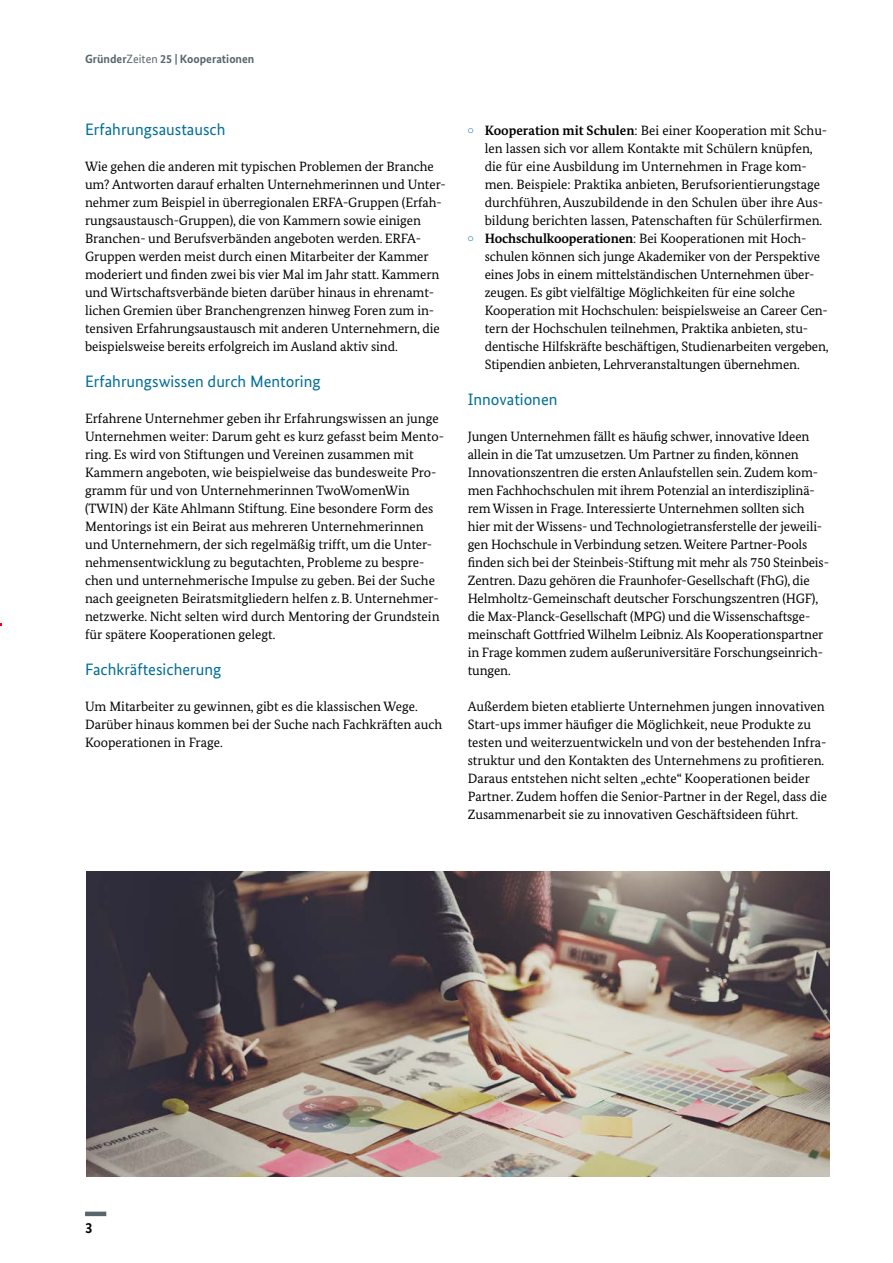
<style>
.page{position:relative;width:893px;height:1263px;background:#fff}
.page>*{position:absolute;margin:0;border:0;box-sizing:border-box;transform-origin:0 0}
.t1{font:16.5px "Bundes Sans";color:#006e97}
.t2{font:700 15px "Bundes Sans";color:#000}
.t3{font:13.5px/18px "Bundes Serif";letter-spacing:-.005em;color:#000}
.t4{font:700 12px "Bundes Sans";color:#57666d}
.s1{font-weight:400}
.s2{font-weight:700}
</style>
<div class="page">
<div style="left:85px;top:1211px;width:21px;height:5px;background:#57666d"></div>
<img style="left:86px;top:872px;width:743px;height:305px">
<p class="t4" style="left:85px;top:52px;width:171px">Gründer<span class="s1">Zeiten</span> 25 | Kooperationen</p>
<p class="t1" style="left:85px;top:119px;width:142px">Erfahrungsaustausch</p>
<p class="t3" style="left:85px;top:157px;width:362px">Wie gehen die anderen mit typischen Problemen der Branche um? Antworten darauf erhalten Unternehmerinnen und Unter&shy;nehmer zum Beispiel in überregionalen ERFA-Gruppen (Erfah&shy;rungsaustausch-Gruppen), die von Kammern sowie einigen Branchen- und Berufsverbänden angeboten werden. ERFA-Gruppen werden meist durch einen Mitarbeiter der Kammer moderiert und finden zwei bis vier Mal im Jahr statt. Kammern und Wirtschaftsverbände bieten darüber hinaus in ehrenamt&shy;lichen Gremien über Branchengrenzen hinweg Foren zum in&shy;tensiven Erfahrungsaustausch mit anderen Unternehmern, die beispielsweise bereits erfolgreich im Ausland aktiv sind.</p>
<p class="t1" style="left:85px;top:371px;width:237px">Erfahrungswissen durch Mentoring</p>
<p class="t3" style="left:85px;top:409px;width:360px">Erfahrene Unternehmer geben ihr Erfahrungswissen an junge Unternehmen weiter: Darum geht es kurz gefasst beim Mento&shy;ring. Es wird von Stiftungen und Vereinen zusammen mit Kammern angeboten, wie beispielweise das bundesweite Pro&shy;gramm für und von Unternehmerinnen TwoWomenWin (TWIN) der Käte Ahlmann Stiftung. Eine besondere Form des Mentorings ist ein Beirat aus mehreren Unternehmerinnen und Unternehmern, der sich regelmäßig trifft, um die Unter&shy;nehmensentwicklung zu begutachten, Probleme zu bespre&shy;chen und unternehmerische Impulse zu geben. Bei der Suche nach geeigneten Beiratsmitgliedern helfen z.B. Unternehmer&shy;netzwerke. Nicht selten wird durch Mentoring der Grundstein für spätere Kooperationen gelegt.</p>
<p class="t1" style="left:85px;top:659px;width:138px">Fachkräftesicherung</p>
<p class="t3" style="left:85px;top:697px;width:359px">Um Mitarbeiter zu gewinnen, gibt es die klassischen Wege.<br>Darüber hinaus kommen bei der Suche nach Fachkräften auch<br>Kooperationen in Frage.</p>
<p class="t3" style="left:485px;top:121px;width:344px;text-indent:-17px"><sup>•</sup> <span class="s2">Kooperation mit Schulen</span>: Bei einer Kooperation mit Schu&shy;len lassen sich vor allem Kontakte mit Schülern knüpfen, die für eine Ausbildung im Unternehmen in Frage kom&shy;men. Beispiele: Praktika anbieten, Berufsorientierungstage durchführen, Auszubildende in den Schulen über ihre Aus&shy;bildung berichten lassen, Patenschaften für Schülerfirmen.</p>
<p class="t3" style="left:485px;top:229px;width:345px;text-indent:-17px"><sup>•</sup> <span class="s2">Hochschulkooperationen</span>: Bei Kooperationen mit Hoch&shy;schulen können sich junge Akademiker von der Perspektive eines Jobs in einem mittelständischen Unternehmen über&shy;zeugen. Es gibt vielfältige Möglichkeiten für eine solche Kooperation mit Hochschulen: beispielsweise an Career Cen&shy;tern der Hochschulen teilnehmen, Praktika anbieten, stu&shy;dentische Hilfskräfte beschäftigen, Studienarbeiten vergeben, Stipendien anbieten, Lehrveranstaltungen übernehmen.</p>
<p class="t1" style="left:468px;top:389px;width:91px">Innovationen</p>
<p class="t3" style="left:468px;top:427px;width:363px">Jungen Unternehmen fällt es häufig schwer, innovative Ideen allein in die Tat umzusetzen. Um Partner zu finden, können Innovationszentren die ersten Anlaufstellen sein. Zudem kom&shy;men Fachhochschulen mit ihrem Potenzial an interdisziplinä&shy;rem Wissen in Frage. Interessierte Unternehmen sollten sich hier mit der Wissens- und Technologietransferstelle der jeweili&shy;gen Hochschule in Verbindung setzen. Weitere Partner-Pools finden sich bei der Steinbeis-Stiftung mit mehr als 750 Steinbeis-Zentren. Dazu gehören die Fraunhofer-Gesellschaft (FhG), die Helmholtz-Gemeinschaft deutscher Forschungszentren (HGF), die Max-Planck-Gesellschaft (MPG) und die Wissenschaftsge&shy;meinschaft Gottfried Wilhelm Leibniz. Als Kooperationspartner in Frage kommen zudem außeruniversitäre Forschungseinrich&shy;tungen.</p>
<p class="t3" style="left:468px;top:697px;width:361px">Außerdem bieten etablierte Unternehmen jungen innovativen Start-ups immer häufiger die Möglichkeit, neue Produkte zu testen und weiterzuentwickeln und von der bestehenden Infra&shy;struktur und den Kontakten des Unternehmens zu profitieren.<br>Daraus entstehen nicht selten „echte“ Kooperationen beider Partner. Zudem hoffen die Senior-Partner in der Regel, dass die Zusammenarbeit sie zu innovativen Geschäftsideen führt.</p>
<p class="t2" style="left:85px;top:1219px;width:9px">3</p>
</div>
